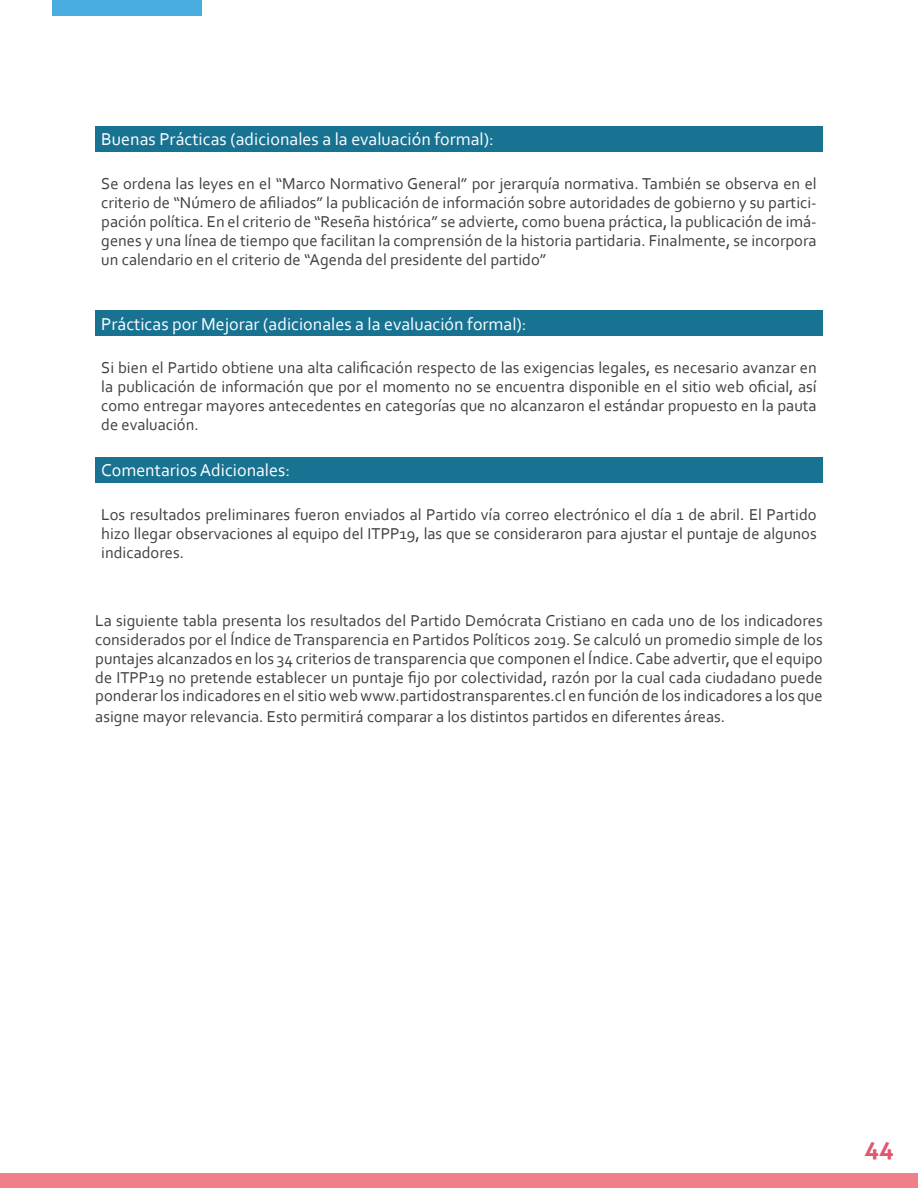
<style>
.page{position:relative;width:918px;height:1188px;background:#fff}
.page>*{position:absolute;margin:0;border:0;box-sizing:border-box;transform-origin:0 0}
.t1{font:700 24px "Aller";color:#e15770}
.t2{font:18px "Corbel";color:#fff}
.t3{font:16.5px/18.9px "Corbel";color:#404040;text-align:justify}
</style>
<div class="page">
<div style="left:0;top:1173px;width:918px;height:15px;background:#ef808a"></div>
<div style="left:52px;top:0;width:150px;height:15px;background:#49ade0"></div>
<div style="left:95px;top:126px;width:728px;height:25px;background:#187292"></div>
<div style="left:95px;top:311px;width:728px;height:25px;background:#187292"></div>
<div style="left:95px;top:457px;width:728px;height:25px;background:#187292"></div>
<p class="t2" style="left:101px;top:128px;width:394px">Buenas Prácticas (adicionales a la evaluación formal):</p>
<p class="t3" style="left:101px;top:173px;width:717px">Se ordena las leyes en el “Marco Normativo General” por jerarquía normativa. También se observa en el criterio de “Número de afiliados” la publicación de información sobre autoridades de gobierno y su partici&shy;pación política. En el criterio de “Reseña histórica” se advierte, como buena práctica, la publicación de imá&shy;genes y una línea de tiempo que facilitan la comprensión de la historia partidaria. Finalmente, se incorpora un calendario en el criterio de “Agenda del presidente del partido”</p>
<p class="t2" style="left:101px;top:313px;width:427px">Prácticas por Mejorar (adicionales a la evaluación formal):</p>
<p class="t3" style="left:101px;top:358px;width:717px">Si bien el Partido obtiene una alta calificación respecto de las exigencias legales, es necesario avanzar en la publicación de información que por el momento no se encuentra disponible en el sitio web oficial, así como entregar mayores antecedentes en categorías que no alcanzaron el estándar propuesto en la pauta de evaluación.</p>
<p class="t2" style="left:101px;top:459px;width:190px">Comentarios Adicionales:</p>
<p class="t3" style="left:101px;top:504px;width:717px">Los resultados preliminares fueron enviados al Partido vía correo electrónico el día 1 de abril. El Partido hizo llegar observaciones al equipo del ITPP19, las que se consideraron para ajustar el puntaje de algunos indicadores.</p>
<p class="t3" style="left:95px;top:610px;width:729px">La siguiente tabla presenta los resultados del Partido Demócrata Cristiano en cada uno de los indicadores considerados por el Índice de Transparencia en Partidos Políticos 2019. Se calculó un promedio simple de los puntajes alcanzados en los 34 criterios de transparencia que componen el Índice. Cabe advertir, que el equipo de ITPP19 no pretende establecer un puntaje fijo por colectividad, razón por la cual cada ciudadano puede ponderar los indicadores en el sitio web www.partidostransparentes.cl en función de los indicadores a los que</p>
<p class="t3" style="left:95px;top:707px;width:631px">asigne mayor relevancia. Esto permitirá comparar a los distintos partidos en diferentes áreas.</p>
<h1 class="t1" style="left:865px;top:1135px;width:30px">44</h1>
</div>
